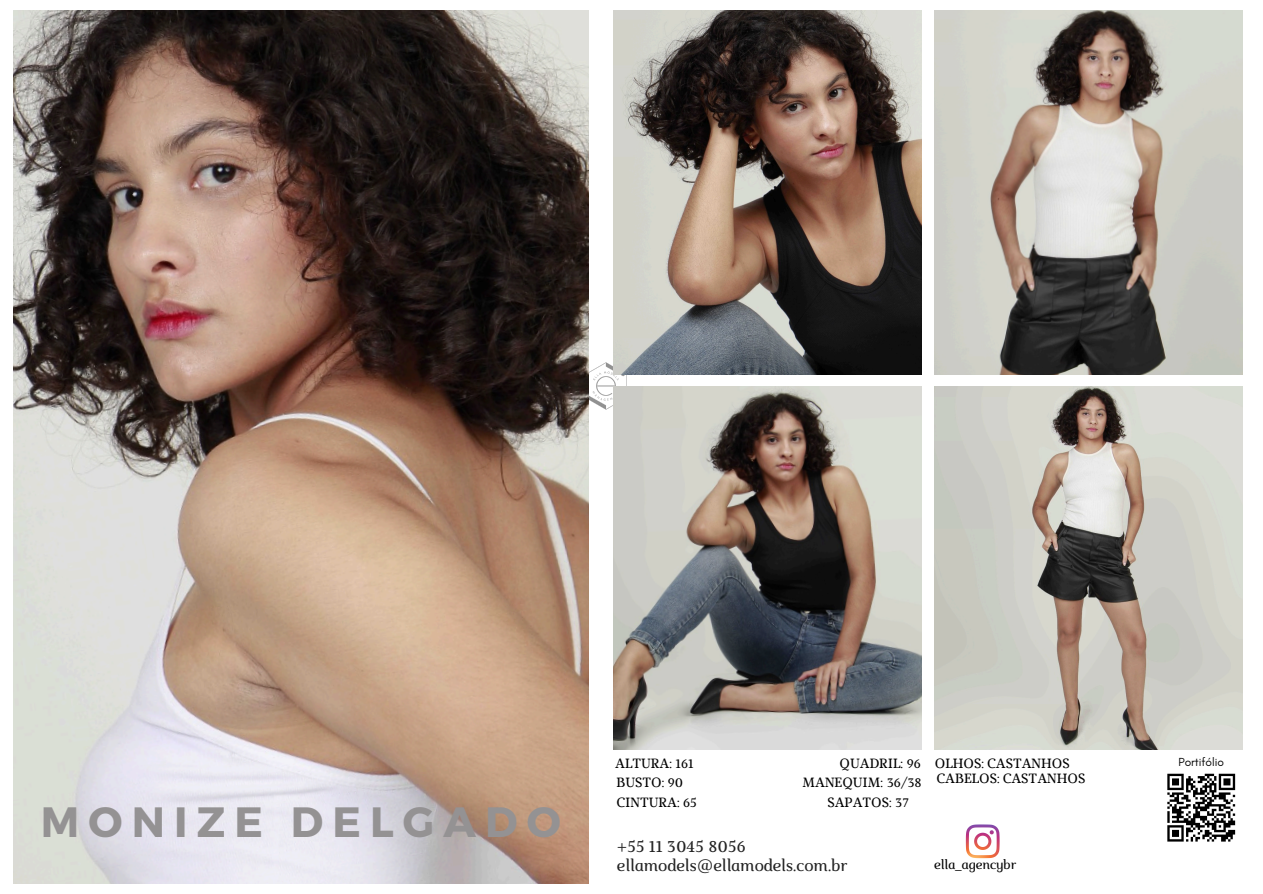
<style>
.page{position:relative;width:1263px;height:894px;background:#fff}
.page>*{position:absolute;margin:0;border:0;box-sizing:border-box;transform-origin:0 0}
.t1{font:700 42.3px "Montserrat";letter-spacing:.215em;color:#949293}
.t2{font:italic 16.95px "Marta";color:#222}
.t3{font:italic 16.8px "Marta";color:#222}
.t4{font:italic 13.35px "Marta";color:#000}
.t5{font:11.85px "Glacial Indifference";color:#000}
</style>
<div class="page">
<img style="left:589px;top:362px;width:42px;height:48px">
<img style="left:14px;top:11px;width:575px;height:872px">
<svg style="left:966px;top:824px;width:34px;height:33px"></svg>
<img style="left:613px;top:11px;width:309px;height:363px">
<img style="left:613px;top:386px;width:309px;height:363px">
<img style="left:934px;top:11px;width:308px;height:363px">
<img style="left:934px;top:386px;width:308px;height:363px">
<svg style="left:1167px;top:773px;width:69px;height:69px"></svg>
<p class="t1" style="left:41px;top:794px;width:521px">MONIZE DELGADO</p>
<h2 class="t4" style="left:615px;top:757px;width:80px">ALTURA: 161</h2>
<h3 class="t4" style="left:935px;top:757px;width:136px">OLHOS: CASTANHOS</h3>
<h2 class="t4" style="left:616px;top:776px;width:68px">BUSTO: 90</h2>
<p class="t4" style="left:617px;top:796px;width:82px">CINTURA: 65</p>
<p class="t4" style="left:840px;top:757px;width:83px">QUADRIL: 96</p>
<h3 class="t4" style="left:802px;top:776px;width:121px">MANEQUIM: 36/38</h3>
<h3 class="t4" style="left:827px;top:796px;width:83px">SAPATOS: 37</h3>
<p class="t4" style="left:937px;top:772px;width:150px">CABELOS: CASTANHOS</p>
<p class="t2" style="left:617px;top:838px;width:130px">+55 11 3045 8056</p>
<p class="t3" style="left:617px;top:858px;width:232px">ellamodels@ellamodels.com.br</p>
<h3 class="t4" style="left:934px;top:858px;width:84px">ella_agencybr</h3>
<h4 class="t5" style="left:1178px;top:754px;width:47px">Portifólio</h4>
</div>
